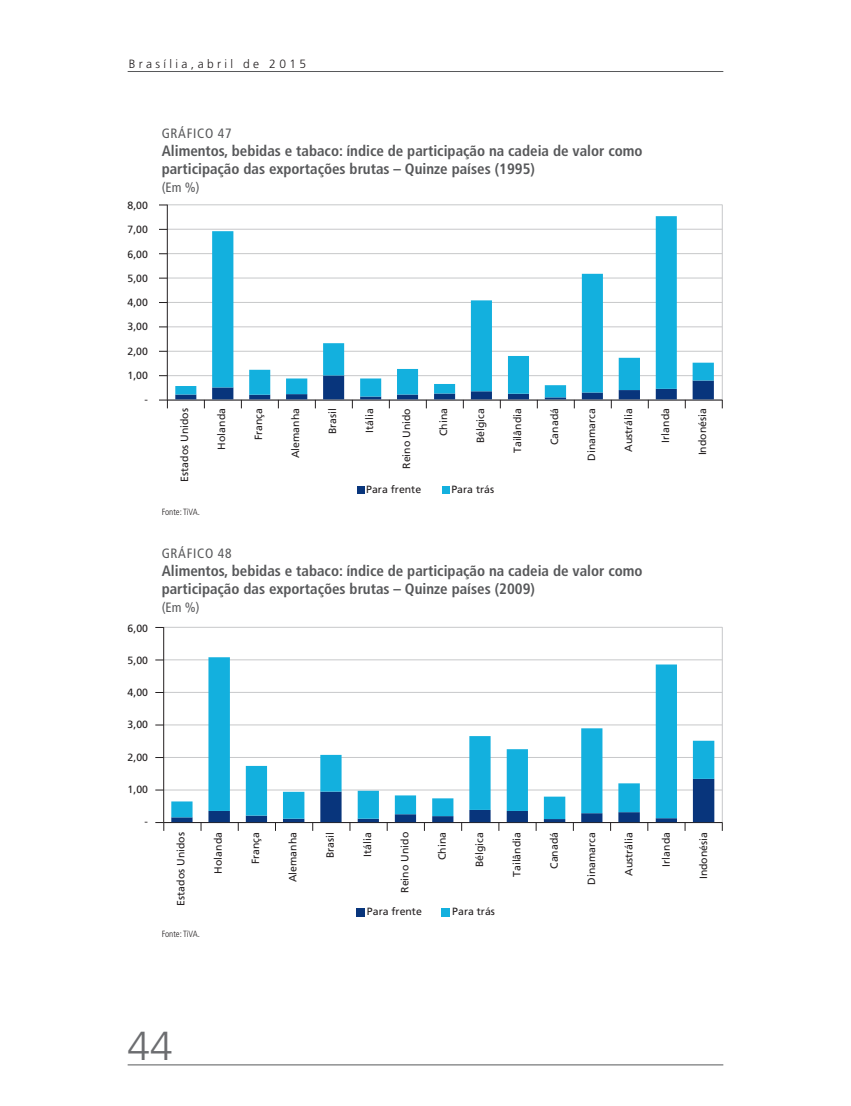
<style>
.page{position:relative;width:851px;height:1106px;background:#fff}
.page>*{position:absolute;margin:0;border:0;box-sizing:border-box;transform-origin:0 0}
.t1{font:300 40.5px "Frutiger LT Pro";color:#6c6d70}
.titulo_2_titulo{font:700 condensed 15px/18px "Frutiger LT Pro";color:#57585a}
.titulo_1_numero{font:condensed 13.5px "Frutiger LT Pro";letter-spacing:.05em;color:#57585a}
.titulo_3_retitulo{font:condensed 13.5px "Frutiger LT Pro";color:#57585a}
.t2{font:300 12px "Frutiger LT Pro";letter-spacing:.28em;color:#231f20}
.t3{font:10.5px "Frutiger LT Pro";color:#231f20}
.fonte_elaboracao_soz{font:300 condensed 9px "Frutiger LT Pro";color:#231f20}
</style>
<div class="page">
<hr style="left:128px;top:71px;width:595px;height:1px;background:#57585a">
<hr style="left:128px;top:1064px;width:595px;height:1px;background:#57585a">
<hr style="left:167px;top:204px;width:555px;height:1px;background:#c7c8ca">
<hr style="left:167px;top:229px;width:555px;height:1px;background:#c7c8ca">
<hr style="left:167px;top:253px;width:555px;height:1px;background:#c7c8ca">
<hr style="left:167px;top:278px;width:555px;height:1px;background:#c7c8ca">
<hr style="left:167px;top:302px;width:555px;height:1px;background:#c7c8ca">
<hr style="left:167px;top:326px;width:555px;height:1px;background:#c7c8ca">
<hr style="left:167px;top:351px;width:555px;height:1px;background:#c7c8ca">
<hr style="left:167px;top:375px;width:555px;height:1px;background:#c7c8ca">
<svg style="left:159px;top:400px;width:9px;height:8px"></svg>
<hr style="left:167px;top:205px;width:1px;height:195px;background:#231f20">
<hr style="left:722px;top:205px;width:1px;height:195px;background:#c7c8ca">
<hr style="left:167px;top:400px;width:555px;height:1px;background:#231f20">
<svg style="left:175px;top:397px;width:538px;height:11px"></svg>
<svg style="left:175px;top:216px;width:538px;height:181px"></svg>
<div style="left:357px;top:486px;width:7px;height:7px;background:#08357c"></div>
<div style="left:442px;top:486px;width:8px;height:7px;background:#13b0de"></div>
<hr style="left:164px;top:627px;width:558px;height:1px;background:#c7c8ca">
<hr style="left:164px;top:659px;width:558px;height:1px;background:#c7c8ca">
<hr style="left:164px;top:692px;width:558px;height:1px;background:#c7c8ca">
<hr style="left:164px;top:724px;width:558px;height:1px;background:#c7c8ca">
<hr style="left:164px;top:757px;width:558px;height:1px;background:#c7c8ca">
<hr style="left:164px;top:789px;width:558px;height:1px;background:#c7c8ca">
<svg style="left:155px;top:822px;width:9px;height:9px"></svg>
<hr style="left:163px;top:627px;width:1px;height:195px;background:#231f20">
<hr style="left:722px;top:627px;width:1px;height:195px;background:#c7c8ca">
<hr style="left:164px;top:822px;width:558px;height:1px;background:#231f20">
<svg style="left:171px;top:819px;width:543px;height:12px"></svg>
<svg style="left:171px;top:657px;width:543px;height:162px"></svg>
<div style="left:356px;top:908px;width:8px;height:8px;background:#08357c"></div>
<div style="left:441px;top:908px;width:9px;height:8px;background:#13b0de"></div>
<p class="t2" style="left:129px;top:57px;width:179px">Brasília,abril de 2015</p>
<p class="t3" style="left:127px;top:199px;width:22px">8,00</p>
<p class="t3" style="left:127px;top:223px;width:22px">7,00</p>
<p class="t3" style="left:127px;top:248px;width:22px">6,00</p>
<p class="t3" style="left:127px;top:272px;width:22px">5,00</p>
<p class="t3" style="left:127px;top:296px;width:22px">4,00</p>
<p class="t3" style="left:127px;top:320px;width:22px">3,00</p>
<p class="t3" style="left:127px;top:345px;width:22px">2,00</p>
<p class="t3" style="left:127px;top:369px;width:22px">1,00</p>
<p class="t3" style="left:144px;top:393px;width:5px">-</p>
<p class="t3" style="left:128px;top:622px;width:22px">6,00</p>
<p class="t3" style="left:128px;top:654px;width:22px">5,00</p>
<p class="t3" style="left:128px;top:686px;width:22px">4,00</p>
<p class="t3" style="left:128px;top:718px;width:22px">3,00</p>
<p class="t3" style="left:128px;top:751px;width:22px">2,00</p>
<p class="t3" style="left:128px;top:783px;width:22px">1,00</p>
<p class="t3" style="left:144px;top:815px;width:5px">-</p>
<p class="titulo_1_numero" style="left:162px;top:125px;width:71px">GRÁFICO 47</p>
<p class="titulo_2_titulo" style="left:162px;top:142px;width:482px">Alimentos, bebidas e tabaco: índice de participação na cadeia de valor como participação das exportações brutas – Quinze países (1995)</p>
<p class="titulo_3_retitulo" style="left:162px;top:179px;width:39px">(Em %)</p>
<p class="t3" style="left:178px;top:482px;width:75px;rotate:-90deg">Estados Unidos</p>
<p class="t3" style="left:215px;top:449px;width:43px;rotate:-90deg">Holanda</p>
<p class="t3" style="left:252px;top:440px;width:34px;rotate:-90deg">França</p>
<p class="t3" style="left:289px;top:458px;width:52px;rotate:-90deg">Alemanha</p>
<p class="t3" style="left:326px;top:434px;width:28px;rotate:-90deg">Brasil</p>
<p class="t3" style="left:363px;top:433px;width:26px;rotate:-90deg">Itália</p>
<p class="t3" style="left:400px;top:469px;width:62px;rotate:-90deg">Reino Unido</p>
<p class="t3" style="left:437px;top:436px;width:30px;rotate:-90deg">China</p>
<p class="t3" style="left:474px;top:443px;width:37px;rotate:-90deg">Bélgica</p>
<p class="t3" style="left:511px;top:453px;width:46px;rotate:-90deg">Tailândia</p>
<p class="t3" style="left:548px;top:445px;width:38px;rotate:-90deg">Canadá</p>
<p class="t3" style="left:585px;top:461px;width:54px;rotate:-90deg">Dinamarca</p>
<p class="t3" style="left:622px;top:452px;width:45px;rotate:-90deg">Austrália</p>
<p class="t3" style="left:659px;top:442px;width:36px;rotate:-90deg">Irlanda</p>
<p class="t3" style="left:696px;top:455px;width:49px;rotate:-90deg">Indonésia</p>
<p class="fonte_elaboracao_soz" style="left:162px;top:506px;width:40px">Fonte: TiVA.</p>
<p class="titulo_1_numero" style="left:162px;top:546px;width:71px">GRÁFICO 48</p>
<p class="titulo_2_titulo" style="left:162px;top:562px;width:482px">Alimentos, bebidas e tabaco: índice de participação na cadeia de valor como participação das exportações brutas – Quinze países (2009)</p>
<p class="titulo_3_retitulo" style="left:162px;top:600px;width:39px">(Em %)</p>
<p class="t3" style="left:366px;top:483px;width:56px">Para frente</p>
<p class="t3" style="left:451px;top:483px;width:44px">Para trás</p>
<p class="t3" style="left:175px;top:905px;width:75px;rotate:-90deg">Estados Unidos</p>
<p class="t3" style="left:212px;top:873px;width:43px;rotate:-90deg">Holanda</p>
<p class="t3" style="left:249px;top:864px;width:34px;rotate:-90deg">França</p>
<p class="t3" style="left:287px;top:882px;width:52px;rotate:-90deg">Alemanha</p>
<p class="t3" style="left:324px;top:858px;width:28px;rotate:-90deg">Brasil</p>
<p class="t3" style="left:361px;top:856px;width:26px;rotate:-90deg">Itália</p>
<p class="t3" style="left:398px;top:892px;width:62px;rotate:-90deg">Reino Unido</p>
<p class="t3" style="left:436px;top:860px;width:30px;rotate:-90deg">China</p>
<p class="t3" style="left:473px;top:867px;width:37px;rotate:-90deg">Bélgica</p>
<p class="t3" style="left:510px;top:877px;width:46px;rotate:-90deg">Tailândia</p>
<p class="t3" style="left:548px;top:868px;width:38px;rotate:-90deg">Canadá</p>
<p class="t3" style="left:585px;top:884px;width:54px;rotate:-90deg">Dinamarca</p>
<p class="t3" style="left:622px;top:875px;width:45px;rotate:-90deg">Austrália</p>
<p class="t3" style="left:660px;top:866px;width:36px;rotate:-90deg">Irlanda</p>
<p class="t3" style="left:697px;top:879px;width:49px;rotate:-90deg">Indonésia</p>
<p class="fonte_elaboracao_soz" style="left:162px;top:929px;width:40px">Fonte: TiVA.</p>
<p class="t3" style="left:367px;top:905px;width:56px">Para frente</p>
<p class="t3" style="left:452px;top:905px;width:44px">Para trás</p>
<h1 class="t1" style="left:128px;top:1022px;width:47px">44</h1>
</div>
